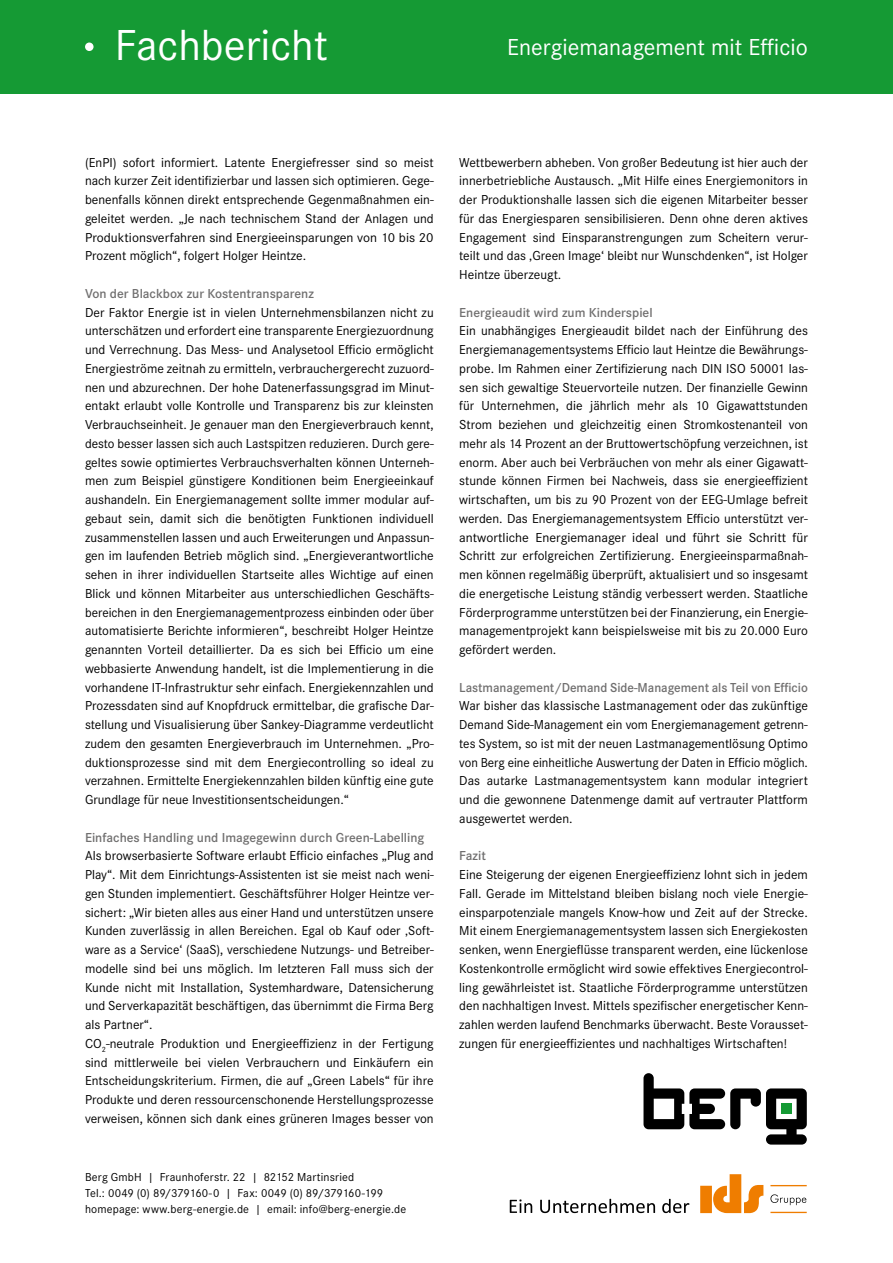
<style>
.page{position:relative;width:893px;height:1263px;background:#fff}
.page>*{position:absolute;margin:0;border:0;box-sizing:border-box;transform-origin:0 0}
.t1{font:45px "Corporate S";color:#fff}
.t2{font:24px "Corporate S";color:#fff}
.t3{font:13.5px/18.8px "Corporate S";color:#000;text-align:justify}
.t4{font:600 13.5px "Corporate S";color:#706f6f}
.t5{font:12px/15.8px "Corporate S";letter-spacing:.015em;color:#000}
</style>
<div class="page">
<div style="left:0;top:0;width:893px;height:94px;background:#159a34"></div>
<svg style="left:643px;top:1073px;width:164px;height:71px"></svg>
<svg style="left:510px;top:1199px;width:179px;height:14px"></svg>
<svg style="left:700px;top:1174px;width:107px;height:39px"></svg>
<div style="left:85px;top:43px;width:9px;height:8px;background:#fff;border-radius:50%"></div>
<h1 class="t1" style="left:115px;top:20px;width:215px">Fachbericht</h1>
<h2 class="t2" style="left:507px;top:34px;width:302px">Energiemanagement mit Efficio</h2>
<p class="t3" style="left:85px;top:153px;width:350px">(EnPI) sofort informiert. Latente Energiefresser sind so meist nach kurzer Zeit identifizierbar und lassen sich optimieren. Gege&shy;benenfalls können direkt entsprechende Gegenmaßnahmen ein&shy;geleitet werden. „Je nach technischem Stand der Anlagen und Produktionsverfahren sind Energieeinsparungen von 10 bis 20<br>Prozent möglich“, folgert Holger Heintze.</p>
<p class="t4" style="left:85px;top:286px;width:230px">Von der Blackbox zur Kostentransparenz</p>
<p class="t3" style="left:85px;top:303px;width:350px">Der Faktor Energie ist in vielen Unternehmensbilanzen nicht zu unterschätzen und erfordert eine transparente Energiezuordnung und Verrechnung. Das Mess- und Analysetool Efficio ermöglicht Energieströme zeitnah zu ermitteln, verbrauchergerecht zuzuord&shy;nen und abzurechnen. Der hohe Datenerfassungsgrad im Minut&shy;entakt erlaubt volle Kontrolle und Transparenz bis zur kleinsten Verbrauchseinheit. Je genauer man den Energieverbrauch kennt, desto besser lassen sich auch Lastspitzen reduzieren. Durch gere&shy;geltes sowie optimiertes Verbrauchsverhalten können Unterneh&shy;men zum Beispiel günstigere Konditionen beim Energieeinkauf aushandeln. Ein Energiemanagement sollte immer modular auf&shy;gebaut sein, damit sich die benötigten Funktionen individuell zusammenstellen lassen und auch Erweiterungen und Anpassun&shy;gen im laufenden Betrieb möglich sind. „Energieverantwortliche sehen in ihrer individuellen Startseite alles Wichtige auf einen Blick und können Mitarbeiter aus unterschiedlichen Geschäfts&shy;bereichen in den Energiemanagementprozess einbinden oder über automatisierte Berichte informieren“, beschreibt Holger Heintze genannten Vorteil detaillierter. Da es sich bei Efficio um eine webbasierte Anwendung handelt, ist die Implementierung in die vorhandene IT-Infrastruktur sehr einfach. Energiekennzahlen und Prozessdaten sind auf Knopfdruck ermittelbar, die grafische Dar&shy;stellung und Visualisierung über Sankey-Diagramme verdeutlicht zudem den gesamten Energieverbrauch im Unternehmen. „Pro&shy;duktionsprozesse sind mit dem Energiecontrolling so ideal zu verzahnen. Ermittelte Energiekennzahlen bilden künftig eine gute Grundlage für neue Investitionsentscheidungen.“</p>
<p class="t4" style="left:85px;top:829px;width:341px">Einfaches Handling und Imagegewinn durch Green-Labelling</p>
<p class="t3" style="left:85px;top:847px;width:350px;text-align:left">Als browserbasierte Software erlaubt Efficio einfaches „Plug and Play“. Mit dem Einrichtungs-Assistenten ist sie meist nach weni&shy;gen Stunden implementiert. Geschäftsführer Holger Heintze ver&shy;sichert: „Wir bieten alles aus einer Hand und unterstützen unsere Kunden zuverlässig in allen Bereichen. Egal ob Kauf oder ‚Soft&shy;ware as a Service‘ (SaaS), verschiedene Nutzungs- und Betreiber&shy;modelle sind bei uns möglich. Im letzteren Fall muss sich der Kunde nicht mit Installation, Systemhardware, Datensicherung und Serverkapazität beschäftigen, das übernimmt die Firma Berg als Partner“.<br>CO<sub>2</sub>-neutrale Produktion und Energieeffizienz in der Fertigung sind mittlerweile bei vielen Verbrauchern und Einkäufern ein Entscheidungskriterium. Firmen, die auf „Green Labels“ für ihre Produkte und deren ressourcenschonende Herstellungsprozesse verweisen, können sich dank eines grüneren Images besser von</p>
<p class="t5" style="left:85px;top:1169px;width:323px">Berg GmbH | Fraunhoferstr. 22 | 82152 Martinsried<br>Tel.: 0049 (0) 89/379160-0 | Fax: 0049 (0) 89/379160-199 homepage: www.berg-energie.de | email: info@berg-energie.de</p>
<p class="t3" style="left:459px;top:153px;width:350px">Wettbewerbern abheben. Von großer Bedeutung ist hier auch der innerbetriebliche Austausch. „Mit Hilfe eines Energiemonitors in der Produktionshalle lassen sich die eigenen Mitarbeiter besser für das Energiesparen sensibilisieren. Denn ohne deren aktives Engagement sind Einsparanstrengungen zum Scheitern verur&shy;teilt und das ‚Green Image‘ bleibt nur Wunschdenken“, ist Holger Heintze überzeugt.</p>
<p class="t4" style="left:459px;top:304px;width:195px">Energieaudit wird zum Kinderspiel</p>
<p class="t3" style="left:459px;top:322px;width:350px;text-align:left">Ein unabhängiges Energieaudit bildet nach der Einführung des Energiemanagementsystems Efficio laut Heintze die Bewährungs&shy;probe. Im Rahmen einer Zertifizierung nach DIN ISO 50001 las&shy;sen sich gewaltige Steuervorteile nutzen. Der finanzielle Gewinn für Unternehmen, die jährlich mehr als 10 Gigawattstunden Strom beziehen und gleichzeitig einen Stromkostenanteil von mehr als 14 Prozent an der Bruttowertschöpfung verzeichnen, ist enorm. Aber auch bei Verbräuchen von mehr als einer Gigawatt&shy;stunde können Firmen bei Nachweis, dass sie energieeffizient wirtschaften, um bis zu 90 Prozent von der EEG-Umlage befreit werden. Das Energiemanagementsystem Efficio unterstützt ver-- antwortliche Energiemanager ideal und führt sie Schritt für Schritt zur erfolgreichen Zertifizierung. Energieeinsparmaßnah&shy;men können regelmäßig überprüft, aktualisiert und so insgesamt die energetische Leistung ständig verbessert werden. Staatliche Förderprogramme unterstützen bei der Finanzierung, ein Energie&shy;managementprojekt kann beispielsweise mit bis zu 20.000 Euro gefördert werden.</p>
<p class="t4" style="left:459px;top:679px;width:350px">Lastmanagement/Demand Side-Management als Teil von Efficio</p>
<p class="t3" style="left:459px;top:696px;width:350px">War bisher das klassische Lastmanagement oder das zukünftige Demand Side-Management ein vom Energiemanagement getrenn&shy;tes System, so ist mit der neuen Lastmanagementlösung Optimo von Berg eine einheitliche Auswertung der Daten in Efficio möglich.<br>Das autarke Lastmanagementsystem kann modular integriert und die gewonnene Datenmenge damit auf vertrauter Plattform ausgewertet werden.</p>
<p class="t4" style="left:459px;top:848px;width:28px">Fazit</p>
<p class="t3" style="left:459px;top:865px;width:350px">Eine Steigerung der eigenen Energieeffizienz lohnt sich in jedem Fall. Gerade im Mittelstand bleiben bislang noch viele Energie&shy;einsparpotenziale mangels Know-how und Zeit auf der Strecke.<br>Mit einem Energiemanagementsystem lassen sich Energiekosten senken, wenn Energieflüsse transparent werden, eine lückenlose Kostenkontrolle ermöglicht wird sowie effektives Energiecontrol&shy;ling gewährleistet ist. Staatliche Förderprogramme unterstützen den nachhaltigen Invest. Mittels spezifischer energetischer Kenn&shy;zahlen werden laufend Benchmarks überwacht. Beste Vorausset&shy;zungen für energieeffizientes und nachhaltiges Wirtschaften!</p>
</div>
